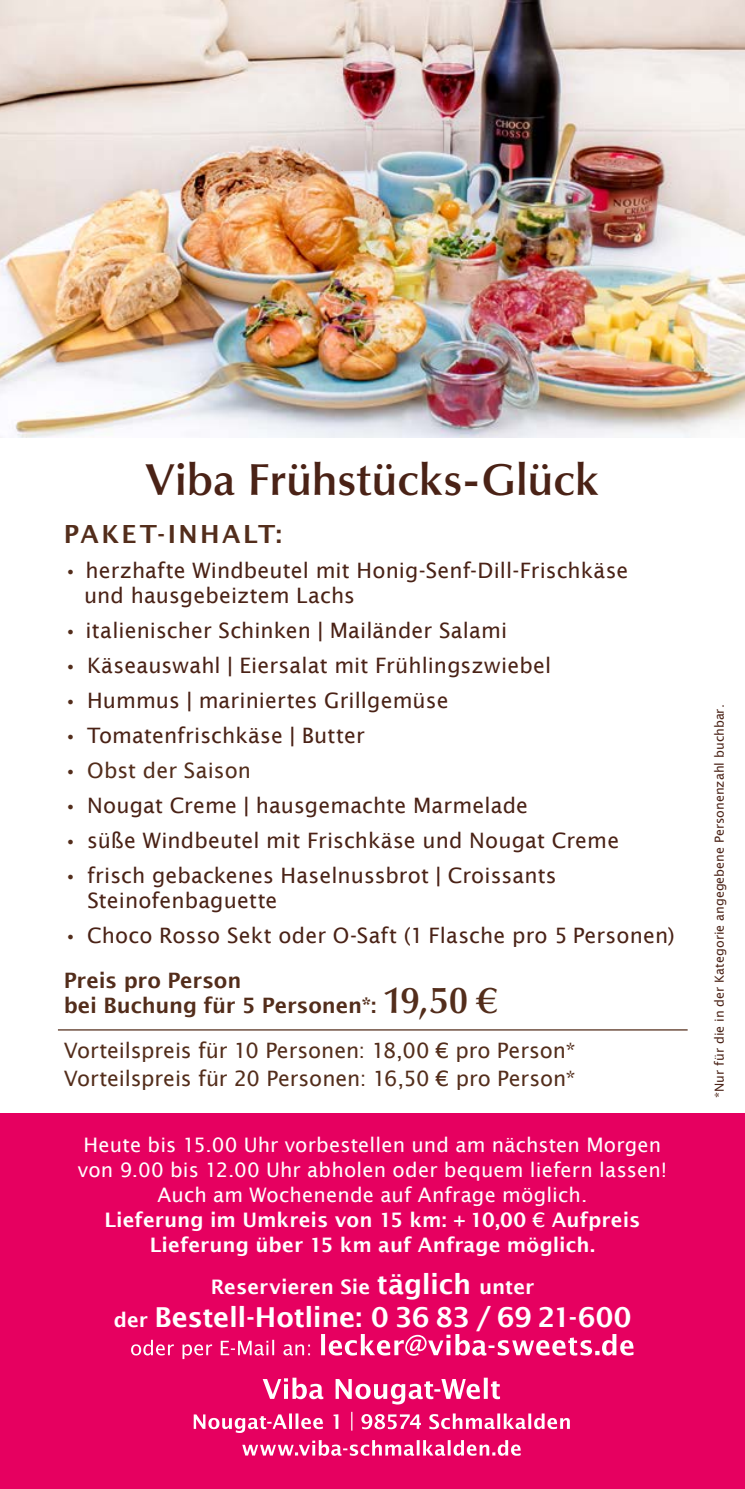
<style>
.page{position:relative;width:745px;height:1489px;background:#fff}
.page>*{position:absolute;margin:0;border:0;box-sizing:border-box;transform-origin:0 0}
.t1{font:600 45px "Optima LT Pro";color:#4a2216}
.t2{font:600 27.5px "Lucida Sans";letter-spacing:-.015em;color:#fff}
.t3{font:600 25px "Lucida Sans";letter-spacing:.095em;color:#532d1b}
.t4{font:21.25px/25px "Lucida Sans";letter-spacing:.005em;color:#4a2216}
.t5{font:21.25px/45px "Lucida Sans";letter-spacing:-.005em;color:#532d1b}
.t6{font:20px/25px "Lucida Sans";letter-spacing:.01em;color:#fff;text-align:center}
.t7{font:600 20px "Lucida Sans";letter-spacing:.005em;color:#fff}
.t8{font:12.5px "Lucida Sans";color:#4a2216}
.s1{font-weight:600;color:#532d1b}
.s2{font-weight:600}
.s3{font-family:"Optima LT Pro";font-weight:600;font-size:37.5px}
.s4{font-size:27.5px}
.s5{font-size:20px}
</style>
<div class="page">
<div style="left:0;top:1113px;width:744px;height:375px;background:#e60060"></div>
<img style="left:0;top:0;width:744px;height:437px">
<hr style="left:58px;top:1029px;width:629px;height:1px;background:#532d1b">
<svg style="left:242px;top:1440px;width:278px;height:15px"></svg>
<svg style="left:193px;top:1411px;width:376px;height:21px"></svg>
<svg style="left:262px;top:1377px;width:237px;height:27px"></svg>
<svg style="left:131px;top:1334px;width:502px;height:24px"></svg>
<h1 class="t1" style="left:146px;top:451px;width:454px">Viba Frühstücks-Glück</h1>
<p class="t3" style="left:64px;top:520px;width:219px">PAKET-INHALT:</p>
<p class="t4" style="left:84px;top:558px;width:545px;text-indent:-20px"><span class="s1">•</span> herzhafte Windbeutel mit Honig-Senf-Dill-Frischkäse und hausgebeiztem Lachs</p>
<p class="t4" style="left:64px;top:618px;width:444px"><span class="s1">•</span> italienischer Schinken <span class="s2">|</span> Mailänder Salami</p>
<p class="t4" style="left:64px;top:653px;width:488px"><span class="s1">•</span> Käseauswahl <span class="s2">|</span> Eiersalat mit Frühlingszwiebel</p>
<p class="t4" style="left:64px;top:688px;width:386px"><span class="s1">•</span> Hummus <span class="s2">|</span> mariniertes Grillgemüse</p>
<p class="t4" style="left:64px;top:723px;width:302px"><span class="s1">•</span> Tomatenfrischkäse <span class="s2">|</span> Butter</p>
<p class="t5" style="left:64px;top:748px;width:189px"><span class="s2">•</span> Obst der Saison</p>
<p class="t4" style="left:64px;top:793px;width:465px"><span class="s1">•</span> Nougat Creme <span class="s2">|</span> hausgemachte Marmelade</p>
<p class="t4" style="left:64px;top:828px;width:556px"><span class="s1">•</span> süße Windbeutel mit Frischkäse und Nougat Creme</p>
<p class="t4" style="left:87px;top:863px;width:470px;text-indent:-24px"><span class="s1">•</span> frisch gebackenes Haselnussbrot <span class="s2">|</span> Croissants<br>Steinofenbaguette</p>
<p class="t4" style="left:64px;top:913px;width:612px;line-height:45px"><span class="s1">•</span> Choco Rosso Sekt oder O-Saft (1 Flasche pro 5 Personen)<br><span class="s1">Preis pro Person</span></p>
<p class="t5" style="left:64px;top:983px;width:513px"><span class="s2">bei Buchung für 5 Personen*:</span> <span class="s3">19,50 €<br></span>Vorteilspreis für 10 Personen: 18,00 € pro Person*</p>
<p class="t5" style="left:64px;top:1055px;width:513px">Vorteilspreis für 20 Personen: 16,50 € pro Person*</p>
<p class="t6" style="left:78px;top:1131px;width:590px">Heute bis 15.00 Uhr vorbestellen und am nächsten Morgen von 9.00 bis 12.00 Uhr abholen oder bequem liefern lassen!<br>Auch am Wochenende auf Anfrage möglich.<br><span class="s2">Lieferung im Umkreis von 15 km: + 10,00</span> € <span class="s2">Aufpreis Lieferung über 15 km auf Anfrage möglich.</span></p>
<p class="t7" style="left:210px;top:1274px;width:325px">Reservieren Sie <span class="s4">täglich</span> unter</p>
<p class="t2" style="left:114px;top:1301px;width:518px"><span class="s5">der</span> Bestell-Hotline: 0 36 83 / 69 21-600</p>
<p class="t8" style="left:711px;top:1097px;width:395px;rotate:-90deg">*Nur für die in der Kategorie angegebene Personenzahl buchbar.</p>
</div>
